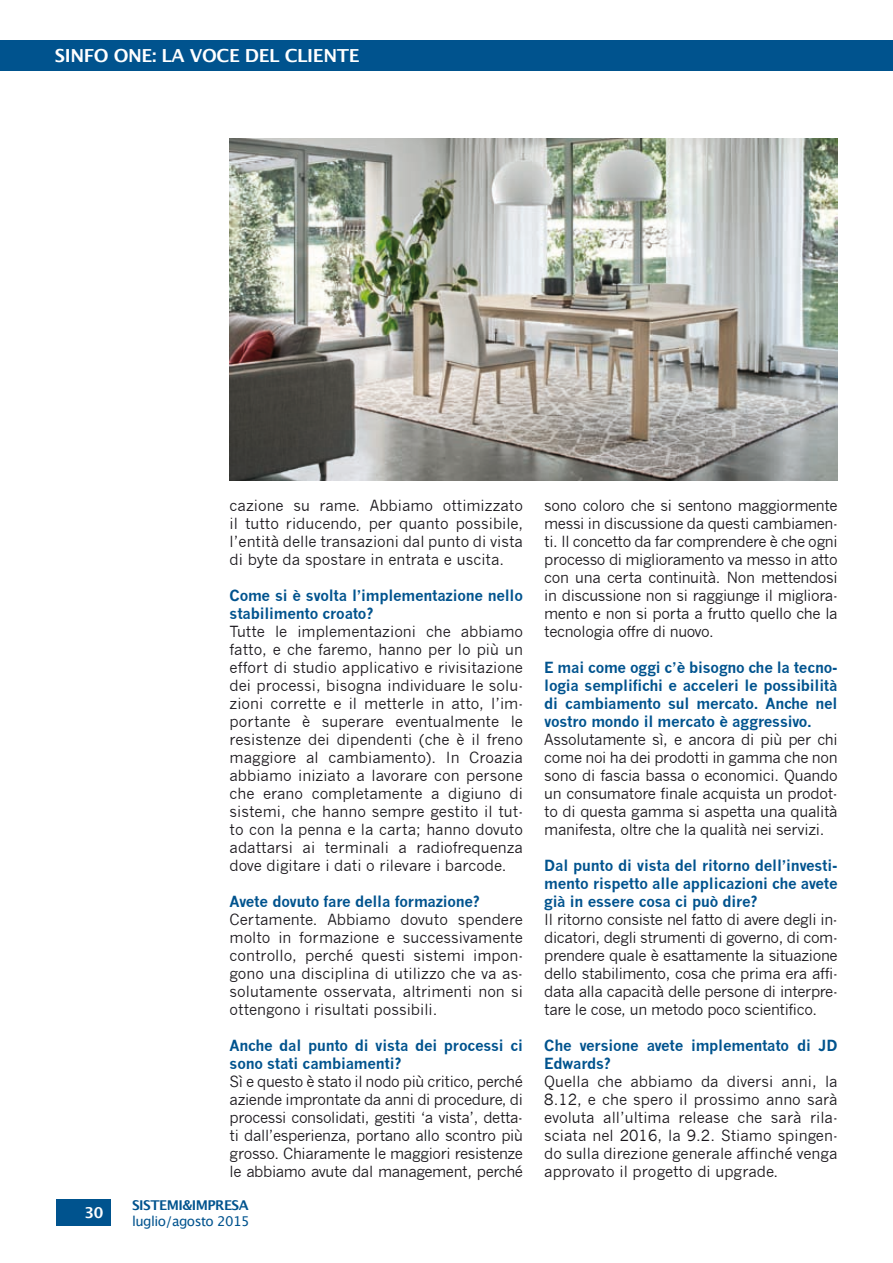
<style>
.page{position:relative;width:893px;height:1263px;background:#fff}
.page>*{position:absolute;margin:0;border:0;box-sizing:border-box;transform-origin:0 0}
.t1{font:600 18px "Lucida Sans";letter-spacing:-.02em;color:#fff}
.t2{font:15px/18px "News Gothic";letter-spacing:-.02em;color:#1a171c;text-align:justify}
.t3{font:700 15px/18px "News Gothic";letter-spacing:-.015em;color:#00538e}
.t4{font:600 15px "Lucida Sans";color:#fff}
.t5{font:13.5px "Lucida Grande";letter-spacing:-.04em;color:#00538e}
.t6{font:700 13.5px "Lucida Grande";letter-spacing:-.04em;color:#00538e}
</style>
<div class="page">
<div style="left:0;top:40px;width:893px;height:31px;background:#00538e"></div>
<div style="left:56px;top:1199px;width:54px;height:27px;background:#00538e"></div>
<img style="left:230px;top:138px;width:608px;height:342px">
<p class="t1" style="left:55px;top:46px;width:306px">SINFO ONE: LA VOCE DEL CLIENTE</p>
<p class="t4" style="left:84px;top:1204px;width:21px">30</p>
<p class="t2" style="left:230px;top:496px;width:295px">cazione su rame. Abbiamo ottimizzato il tutto riducendo, per quanto possibile, l’entità delle transazioni dal punto di vista di byte da spostare in entrata e uscita.</p>
<p class="t3" style="left:230px;top:586px;width:295px">Come si è svolta l’implementazione nello stabilimento croato?</p>
<p class="t2" style="left:230px;top:622px;width:295px">Tutte le implementazioni che abbiamo fatto, e che faremo, hanno per lo più un effort di studio applicativo e rivisitazione dei processi, bisogna individuare le solu&shy;zioni corrette e il metterle in atto, l’im&shy;portante è superare eventualmente le resistenze dei dipendenti (che è il freno maggiore al cambiamento). In Croazia abbiamo iniziato a lavorare con persone che erano completamente a digiuno di sistemi, che hanno sempre gestito il tut&shy;to con la penna e la carta; hanno dovuto adattarsi ai terminali a radiofrequenza dove digitare i dati o rilevare i barcode.</p>
<p class="t3" style="left:230px;top:892px;width:252px">Avete dovuto fare della formazione?</p>
<p class="t2" style="left:230px;top:910px;width:295px">Certamente. Abbiamo dovuto spendere molto in formazione e successivamente controllo, perché questi sistemi impon&shy;gono una disciplina di utilizzo che va as&shy;solutamente osservata, altrimenti non si ottengono i risultati possibili.</p>
<p class="t3" style="left:230px;top:1036px;width:295px">Anche dal punto di vista dei processi ci sono stati cambiamenti?</p>
<p class="t2" style="left:230px;top:1072px;width:295px">Sì e questo è stato il nodo più critico, perché aziende improntate da anni di procedure, di processi consolidati, gestiti ‘a vista’, detta&shy;ti dall’esperienza, portano allo scontro più grosso. Chiaramente le maggiori resistenze le abbiamo avute dal management, perché</p>
<p class="t6" style="left:132px;top:1194px;width:118px">SISTEMI&amp;IMPRESA</p>
<p class="t5" style="left:132px;top:1213px;width:119px">luglio/agosto 2015</p>
<p class="t2" style="left:544px;top:496px;width:295px">sono coloro che si sentono maggiormente messi in discussione da questi cambiamen&shy;ti. Il concetto da far comprendere è che ogni processo di miglioramento va messo in atto con una certa continuità. Non mettendosi in discussione non si raggiunge il migliora&shy;mento e non si porta a frutto quello che la tecnologia offre di nuovo.</p>
<p class="t3" style="left:544px;top:658px;width:295px;text-align:justify">E mai come oggi c’è bisogno che la tecno&shy;logia semplifichi e acceleri le possibilità di cambiamento sul mercato. Anche nel vostro mondo il mercato è aggressivo.</p>
<p class="t2" style="left:544px;top:730px;width:295px">Assolutamente sì, e ancora di più per chi come noi ha dei prodotti in gamma che non sono di fascia bassa o economici. Quando un consumatore finale acquista un prodot&shy;to di questa gamma si aspetta una qualità manifesta, oltre che la qualità nei servizi.</p>
<p class="t3" style="left:544px;top:856px;width:295px;text-align:justify">Dal punto di vista del ritorno dell’investi&shy;mento rispetto alle applicazioni che avete già in essere cosa ci può dire?</p>
<p class="t2" style="left:544px;top:910px;width:295px">Il ritorno consiste nel fatto di avere degli in&shy;dicatori, degli strumenti di governo, di com&shy;prendere quale è esattamente la situazione dello stabilimento, cosa che prima era affi&shy;data alla capacità delle persone di interpre&shy;tare le cose, un metodo poco scientifico.</p>
<p class="t3" style="left:544px;top:1036px;width:295px">Che versione avete implementato di JD<br>Edwards?</p>
<p class="t2" style="left:544px;top:1072px;width:295px">Quella che abbiamo da diversi anni, la 8.12, e che spero il prossimo anno sarà evoluta all’ultima release che sarà rila&shy;sciata nel 2016, la 9.2. Stiamo spingen&shy;do sulla direzione generale affinché venga approvato il progetto di upgrade.</p>
</div>
